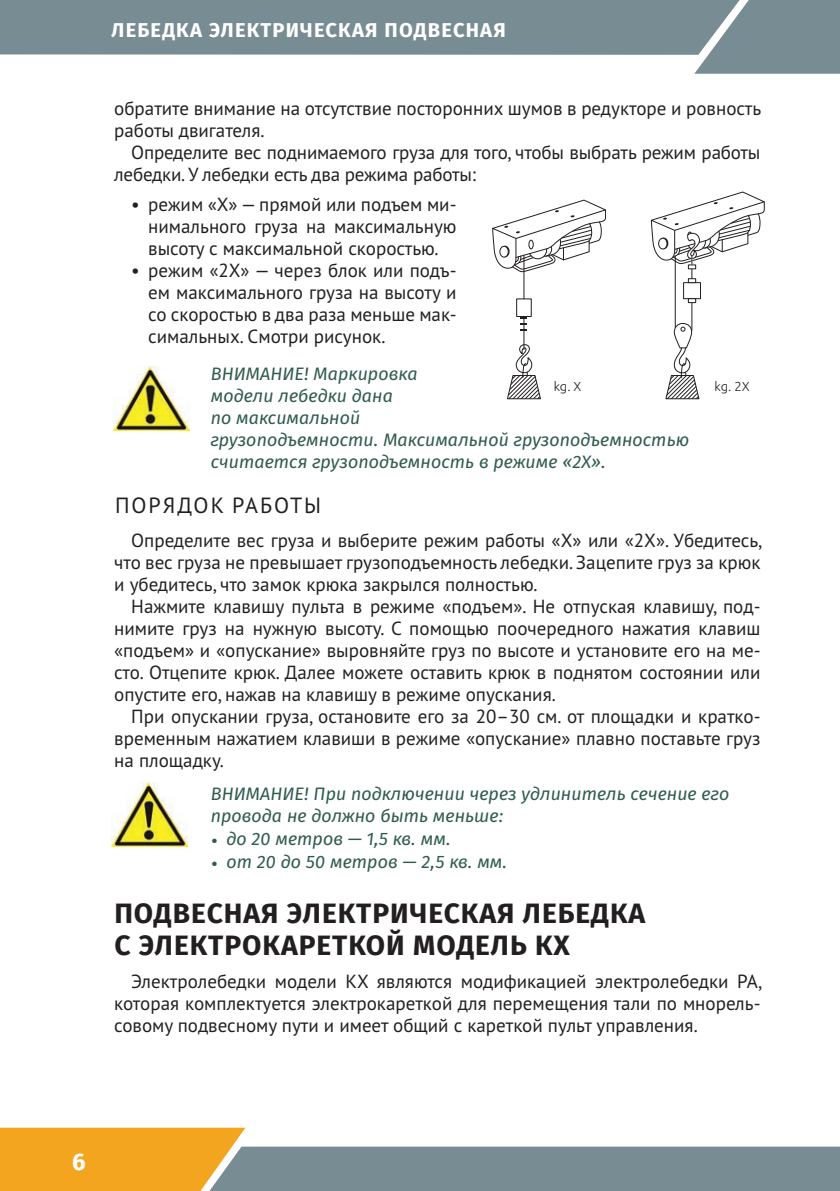
<style>
.page{position:relative;width:840px;height:1191px;background:#fff}
.page>*{position:absolute;margin:0;border:0;box-sizing:border-box;transform-origin:0 0}
.t1{font:700 28px/32px "Fira Sans OT";letter-spacing:.035em;color:#231f20}
.t2{font:700 24px "Fira Sans OT";color:#fff}
.t3{font:22px "PT Sans";letter-spacing:.09em;color:#231f20}
.t4{font:700 20px "Fira Sans OT";letter-spacing:.06em;color:#fff}
.t5{font:19px/22px "PT Sans";color:#231f20;text-align:justify}
.t6{font:italic 18px/22px "Fira Sans OT";color:#2f5c50}
.t7{font:300 13px "Ubuntu";color:#231f20}
</style>
<div class="page">
<div style="left:694px;top:0;width:145px;height:74px;background:#788c94"></div>
<svg style="left:0;top:1127px;width:839px;height:64px"></svg>
<div style="left:0;top:0;width:752px;height:55px;background:#788c94"></div>
<img style="left:111px;top:782px;width:76px;height:64px">
<img style="left:113px;top:367px;width:76px;height:63px">
<hr style="left:523px;top:317px;width:1px;height:32px;background:#231f20">
<svg style="left:492px;top:199px;width:115px;height:131px"></svg>
<svg style="left:507px;top:344px;width:34px;height:56px"></svg>
<hr style="left:674px;top:256px;width:1px;height:71px;background:#231f20">
<hr style="left:691px;top:268px;width:1px;height:62px;background:#231f20">
<svg style="left:665px;top:323px;width:34px;height:77px"></svg>
<div style="left:683px;top:283px;width:17px;height:16px;background:#fff"></div>
<div style="left:682px;top:282px;width:18px;height:17px;border:1px solid #231f20"></div>
<div style="left:687px;top:278px;width:8px;height:5px;border:1px solid #231f20"></div>
<div style="left:687px;top:298px;width:8px;height:5px;border:1px solid #231f20"></div>
<svg style="left:650px;top:191px;width:115px;height:78px"></svg>
<p class="t4" style="left:111px;top:20px;width:395px">ЛЕБЕДКА ЭЛЕКТРИЧЕСКАЯ ПОДВЕСНАЯ</p>
<p class="t5" style="left:114px;top:100px;width:648px">обратите внимание на отсутствие посторонних шумов в редукторе и ровность работы двигателя.</p>
<p class="t5" style="left:114px;top:144px;width:647px;text-indent:17px">Определите вес поднимаемого груза для того, чтобы выбрать режим работы лебедки. У лебедки есть два режима работы:</p>
<p class="t5" style="left:148px;top:195px;width:309px;text-indent:-17px">• режим «Х» — прямой или подъем ми&shy;нимального груза на максимальную высоту с максимальной скоростью.</p>
<p class="t5" style="left:148px;top:261px;width:309px;text-indent:-17px">• режим «2Х» — через блок или подъ&shy;ем максимального груза на высоту и со скоростью в два раза меньше мак&shy;симальных. Смотри рисунок.</p>
<p class="t6" style="left:210px;top:364px;width:480px">ВНИМАНИЕ! Маркировка<br>модели лебедки дана<br>по максимальной<br>грузоподъемности. Максимальной грузоподъемностью считается грузоподъемность в режиме «2Х».</p>
<p class="t3" style="left:115px;top:498px;width:207px">ПОРЯДОК РАБОТЫ</p>
<p class="t5" style="left:114px;top:531px;width:649px;text-indent:17px">Определите вес груза и выберите режим работы «Х» или «2Х». Убедитесь, что вес груза не превышает грузоподъемность лебедки. Зацепите груз за крюк и убедитесь, что замок крюка закрылся полностью.</p>
<p class="t5" style="left:114px;top:597px;width:647px;text-indent:17px">Нажмите клавишу пульта в режиме «подъем». Не отпуская клавишу, под&shy;нимите груз на нужную высоту. С помощью поочередного нажатия клавиш «подъем» и «опускание» выровняйте груз по высоте и установите его на ме&shy;сто. Отцепите крюк. Далее можете оставить крюк в поднятом состоянии или опустите его, нажав на клавишу в режиме опускания.</p>
<p class="t5" style="left:114px;top:707px;width:647px;text-indent:17px">При опускании груза, остановите его за 20–30 см. от площадки и кратко&shy;временным нажатием клавиши в режиме «опускание» плавно поставьте груз на площадку.</p>
<p class="t6" style="left:210px;top:783px;width:520px">ВНИМАНИЕ! При подключении через удлинитель сечение его провода не должно быть меньше:</p>
<p class="t6" style="left:210px;top:828px;width:241px">• до 20 метров — 1,5 кв. мм.</p>
<p class="t6" style="left:210px;top:851px;width:298px">• от 20 до 50 метров — 2,5 кв. мм.</p>
<h1 class="t1" style="left:114px;top:898px;width:532px">ПОДВЕСНАЯ ЭЛЕКТРИЧЕСКАЯ ЛЕБЕДКА<br>С ЭЛЕКТРОКАРЕТКОЙ МОДЕЛЬ КХ</h1>
<p class="t5" style="left:114px;top:972px;width:649px;text-indent:17px">Электролебедки модели КХ являются модификацией электролебедки РА, которая комплектуется электрокареткой для перемещения тали по мнорель&shy;совому подвесному пути и имеет общий с кареткой пульт управления.</p>
<p class="t7" style="left:553px;top:380px;width:29px">kg. X</p>
<p class="t7" style="left:714px;top:380px;width:36px">kg. 2X</p>
<p class="t2" style="left:72px;top:1150px;width:15px">6</p>
</div>
